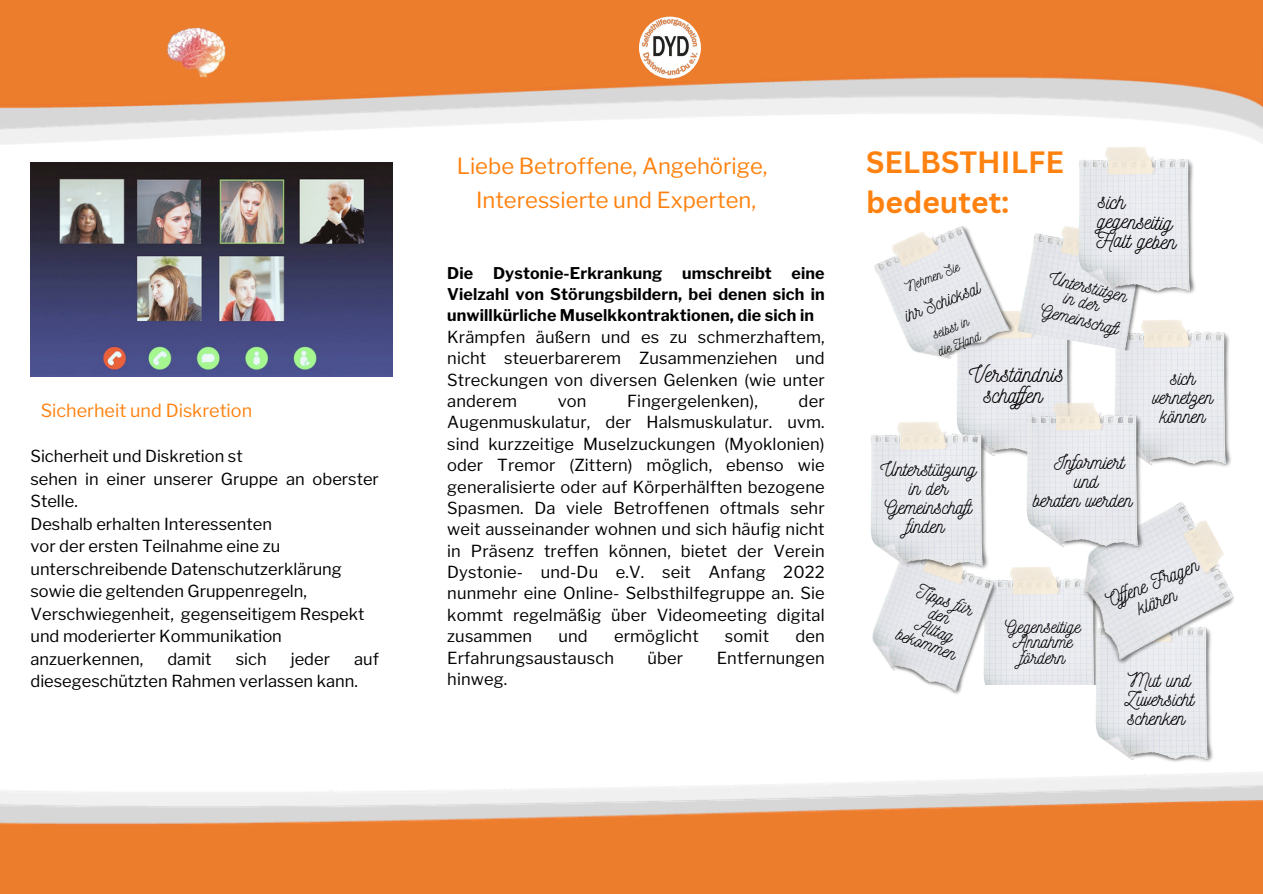
<style>
.page{position:relative;width:1263px;height:894px;background:#fff}
.page>*{position:absolute;margin:0;border:0;box-sizing:border-box;transform-origin:0 0}
.t1{font:700 30px/40.5px "Canva Sans";color:#ff8210}
.t2{font:22.65px/20.2px "Nickainley";color:#000;text-align:center}
.t3{font:22.05px "Libre Franklin";color:#ff8210}
.t4{font:21.15px/19.2px "Nickainley";color:#000}
.t5{font:19.65px/19.2px "Nickainley";color:#000;text-align:center}
.t6{font:18.15px/15.8px "Nickainley";color:#000;text-align:center}
.t7{font:18px "Libre Franklin";color:#ff8210}
.t8{font:16.5px/21.3px "Libre Franklin";color:#000;text-align:justify}
.t9{font:700 16.05px/21.3px "Libre Franklin";letter-spacing:.01em;color:#000;text-align:justify}
.t10{font:13.65px/18px "Nickainley";color:#000}
</style>
<div class="page">
<img style="left:1px;top:772px;width:1262px;height:121px">
<img style="left:0;top:0;width:1263px;height:144px">
<img style="left:956px;top:352px;width:116px;height:104px">
<img style="left:874px;top:226px;width:145px;height:150px">
<img style="left:1115px;top:320px;width:116px;height:147px">
<img style="left:1015px;top:226px;width:139px;height:126px">
<img style="left:1076px;top:147px;width:119px;height:149px">
<img style="left:1006px;top:567px;width:88px;height:117px">
<img style="left:1094px;top:671px;width:119px;height:91px">
<img style="left:872px;top:571px;width:134px;height:123px">
<img style="left:870px;top:421px;width:120px;height:150px">
<img style="left:1060px;top:502px;width:174px;height:169px">
<img style="left:1024px;top:402px;width:122px;height:149px">
<div style="left:1px;top:0;width:1262px;height:47px;background:#eb7d2d"></div>
<img style="left:639px;top:17px;width:62px;height:62px;border-radius:31px">
<img style="left:165px;top:27px;width:62px;height:51px">
<img style="left:30px;top:162px;width:363px;height:214px">
<p class="t7" style="left:41px;top:400px;width:213px">Sicherheit und Diskretion</p>
<p class="t8" style="left:30px;top:445px;width:214px">Sicherheit und Diskretion st</p>
<p class="t8" style="left:30px;top:467px;width:350px;line-height:22.5px">sehen in einer unserer Gruppe an oberster<br>Stelle.</p>
<p class="t8" style="left:30px;top:513px;width:243px">Deshalb erhalten Interessenten</p>
<h3 class="t8" style="left:30px;top:535px;width:251px">vor der ersten Teilnahme eine zu</h3>
<p class="t8" style="left:30px;top:558px;width:313px">unterschreibende Datenschutzerklärung</p>
<h3 class="t8" style="left:30px;top:580px;width:278px">sowie die geltenden Gruppenregeln,</h3>
<p class="t8" style="left:30px;top:603px;width:335px">Verschwiegenheit, gegenseitigem Respekt</p>
<h3 class="t8" style="left:30px;top:625px;width:253px">und moderierter Kommunikation</h3>
<p class="t8" style="left:30px;top:648px;width:114px">anzuerkennen,</p>
<p class="t8" style="left:167px;top:648px;width:46px">damit</p>
<p class="t8" style="left:236px;top:648px;width:32px">sich</p>
<p class="t8" style="left:291px;top:648px;width:41px">jeder</p>
<p class="t8" style="left:30px;top:647px;width:350px;line-height:22.5px;text-indent:324px">auf diesegeschützten Rahmen verlassen kann.</p>
<p class="t3" style="left:457px;top:152px;width:312px">Liebe Betroffene, Angehörige,</p>
<p class="t3" style="left:476px;top:187px;width:281px">Interessierte und Experten,</p>
<p class="t9" style="left:447px;top:262px;width:379px">Die Dystonie-Erkrankung umschreibt eine Vielzahl von Störungsbildern, bei denen sich in unwillkürliche Muselkkontraktionen, die sich in</p>
<p class="t8" style="left:447px;top:326px;width:379px">Krämpfen äußern und es zu schmerzhaftem, nicht steuerbarerem Zusammenziehen und Streckungen von diversen Gelenken (wie unter anderem</p>
<p class="t8" style="left:447px;top:390px;width:379px;text-indent:351px">der Augenmuskulatur, der Halsmuskulatur. uvm. sind kurzzeitige Muselzuckungen (Myoklonien) oder Tremor (Zittern) möglich, ebenso wie generalisierte oder auf Körperhälften bezogene Spasmen. Da viele Betroffenen oftmals sehr weit ausseinander wohnen und sich häufig nicht in Präsenz treffen können, bietet der Verein Dystonie- und-Du e.V. seit Anfang 2022 nunmehr eine Online- Selbsthilfegruppe an. Sie kommt regelmäßig über Videomeeting digital zusammen</p>
<p class="t8" style="left:558px;top:390px;width:30px">von</p>
<p class="t8" style="left:627px;top:390px;width:132px">Fingergelenken),</p>
<p class="t8" style="left:558px;top:625px;width:31px">und</p>
<p class="t8" style="left:614px;top:625px;width:86px">ermöglicht</p>
<p class="t8" style="left:725px;top:625px;width:46px">somit</p>
<p class="t8" style="left:795px;top:625px;width:31px">den</p>
<p class="t8" style="left:447px;top:647px;width:168px">Erfahrungsaustausch</p>
<p class="t8" style="left:648px;top:647px;width:37px">über</p>
<p class="t8" style="left:717px;top:647px;width:109px">Entfernungen</p>
<p class="t8" style="left:447px;top:668px;width:62px">hinweg.</p>
<p class="t1" style="left:866px;top:140px;width:199px">SELBSTHILFE bedeutet:</p>
<h3 class="t4" style="left:1098px;top:190px;width:81px;rotate:2deg">sich gegenseitig<br>Halt geben</h3>
<p class="t10" style="left:902px;top:278px;width:58px;rotate:-22deg">Nehmen Sie</p>
<p class="t6" style="left:1052px;top:268px;width:81px;rotate:14deg">Unterstützen in der</p>
<p class="t6" style="left:902px;top:308px;width:81px;rotate:-22deg">ihr Schicksal</p>
<p class="t10" style="left:928px;top:326px;width:46px;rotate:-22deg">selbst in die Hand</p>
<h2 class="t2" style="left:969px;top:363px;width:96px">Verständnis schafen</h2>
<p class="t6" style="left:1043px;top:301px;width:82px;rotate:14deg">Gemeinschaft</p>
<p class="t5" style="left:880px;top:458px;width:99px">Unterstützung in der<br>Gemeinschaft finden</p>
<h3 class="t5" style="left:1054px;top:451px;width:72px">Informiert und</h3>
<h3 class="t5" style="left:1033px;top:489px;width:101px">beraten werden</h3>
<h3 class="t5" style="left:1153px;top:367px;width:62px">sich vernetzen können</h3>
<p class="t6" style="left:916px;top:580px;width:64px;rotate:20deg">Tip s für den<br>Al tag bekommen</p>
<h3 class="t6" style="left:1005px;top:617px;width:77px">Gegenseitige<br>Annahme fördern</h3>
<p class="t5" style="left:1103px;top:590px;width:99px;rotate:-22deg">Of ene Fragen klären</p>
<p class="t5" style="left:1124px;top:669px;width:71px;text-align:left">Mut und<br>Zuversicht schenken</p>
</div>
